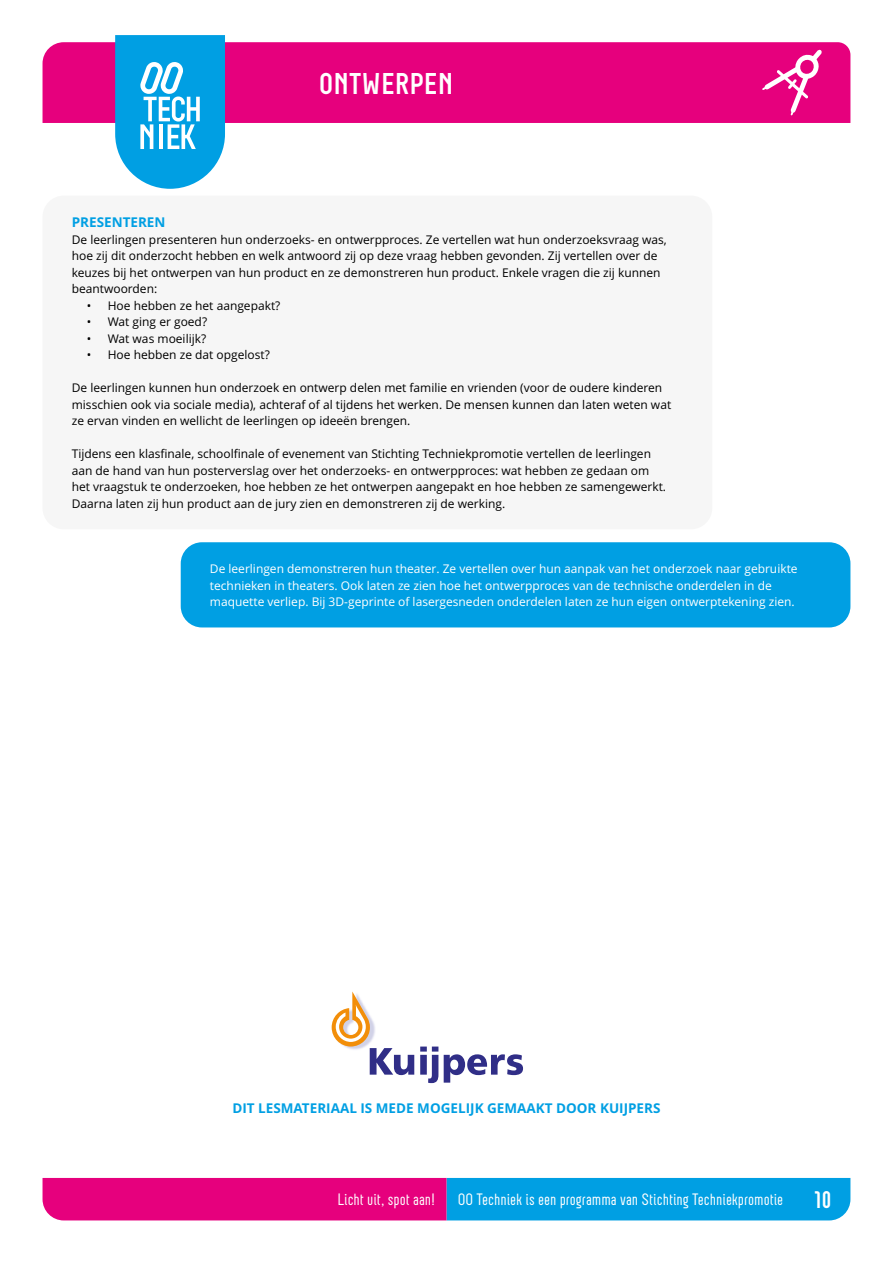
<style>
.page{position:relative;width:893px;height:1263px;background:#fff}
.page>*{position:absolute;margin:0;border:0;box-sizing:border-box;transform-origin:0 0}
.t1{font:700 30px "Neubau";color:#fff}
.t2{font:700 24px "Neubau";color:#fff}
.t3{font:16.5px "Neubau";color:#fff}
.t4{font:700 13.5px "Open Sans";color:#009fe3}
.t5{font:12px/16.5px "Open Sans";color:#000}
.t6{font:12px/16.5px "Open Sans";color:#fff}
</style>
<div class="page">
<div style="left:43px;top:42px;width:807px;height:81px;background:#e6007d"></div>
<svg style="left:115px;top:35px;width:110px;height:154px"></svg>
<svg style="left:43px;top:1178px;width:807px;height:42px;background:#7350b0"></svg>
<svg style="left:762px;top:49px;width:60px;height:66px"></svg>
<div style="left:43px;top:196px;width:669px;height:333px;background:#f6f6f6;border-radius:21px"></div>
<div style="left:181px;top:542px;width:669px;height:85px;background:#009fe3;border-radius:21px"></div>
<svg style="left:332px;top:991px;width:191px;height:92px"></svg>
<h1 class="t1" style="left:319px;top:66px;width:136px">ONTWERPEN</h1>
<p class="t4" style="left:72px;top:213px;width:95px">PRESENTEREN</p>
<p class="t5" style="left:72px;top:231px;width:596px">De leerlingen presenteren hun onderzoeks- en ontwerpproces. Ze vertellen wat hun onderzoeksvraag was, hoe zij dit onderzocht hebben en welk antwoord zij op deze vraag hebben gevonden. Zij vertellen over de keuzes bij het ontwerpen van hun product en ze demonstreren hun product. Enkele vragen die zij kunnen beantwoorden:</p>
<p class="t5" style="left:87px;top:297px;width:195px">• Hoe hebben ze het aangepakt?</p>
<p class="t5" style="left:87px;top:313px;width:122px">• Wat ging er goed?</p>
<p class="t5" style="left:87px;top:330px;width:121px">• Wat was moeilijk?</p>
<p class="t5" style="left:87px;top:346px;width:185px">• Hoe hebben ze dat opgelost?</p>
<p class="t5" style="left:72px;top:379px;width:601px">De leerlingen kunnen hun onderzoek en ontwerp delen met familie en vrienden (voor de oudere kinderen misschien ook via sociale media), achteraf of al tijdens het werken. De mensen kunnen dan laten weten wat ze ervan vinden en wellicht de leerlingen op ideeën brengen.</p>
<p class="t5" style="left:72px;top:445px;width:596px">Tijdens een klasfinale, schoolfinale of evenement van Stichting Techniekpromotie vertellen de leerlingen aan de hand van hun posterverslag over het onderzoeks- en ontwerpproces: wat hebben ze gedaan om het vraagstuk te onderzoeken, hoe hebben ze het ontwerpen aangepakt en hoe hebben ze samengewerkt.<br>Daarna laten zij hun product aan de jury zien en demonstreren zij de werking.</p>
<p class="t6" style="left:210px;top:560px;width:589px">De leerlingen demonstreren hun theater. Ze vertellen over hun aanpak van het onderzoek naar gebruikte technieken in theaters. Ook laten ze zien hoe het ontwerpproces van de technische onderdelen in de maquette verliep. Bij 3D-geprinte of lasergesneden onderdelen laten ze hun eigen ontwerptekening zien.</p>
<p class="t4" style="left:232px;top:1098px;width:430px">DIT LESMATERIAAL IS MEDE MOGELIJK GEMAAKT DOOR KUIJPERS</p>
<h3 class="t3" style="left:337px;top:1190px;width:99px">Licht uit, spot aan!</h3>
<h3 class="t3" style="left:458px;top:1190px;width:327px">OO Techniek is een programma van Stichting Techniekpromotie</h3>
<h2 class="t2" style="left:814px;top:1186px;width:19px">10</h2>
</div>
